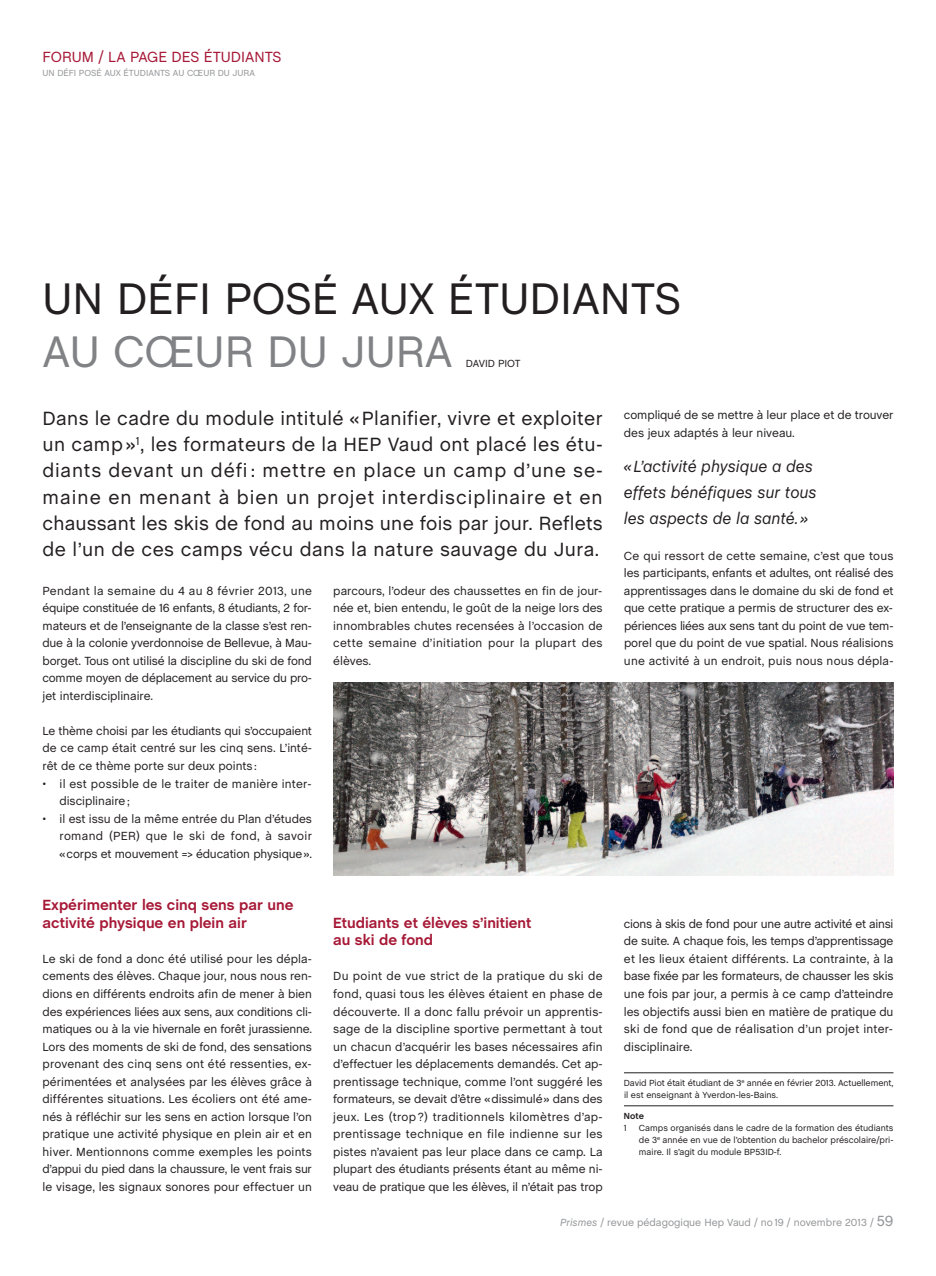
<style>
.page{position:relative;width:936px;height:1276px;background:#fff}
.page>*{position:absolute;margin:0;border:0;box-sizing:border-box;transform-origin:0 0}
.t1{font:45px "Chalet Book TT";color:#231f20}
.t2{font:45px "Chalet Book TT";color:#808285}
.t3{font:19.5px/26.2px "Chalet Book TT";letter-spacing:.025em;color:#231f20;text-align:justify}
.t4{font:italic 16.5px/26.2px "Chalet Book TT";color:#231f20}
.t5{font:700 15px/17.5px "Chalet Book TT";color:#a61836}
.t6{font:15px "Chalet Book TT";color:#a61836}
.t7{font:12px/17.5px "Chalet Book TT";color:#231f20;text-align:justify}
.t8{font:12px/17.5px "Chalet Book TT";letter-spacing:.02em;color:#231f20}
.t9{font:10.5px "Chalet Book TT";color:#939598}
.t10{font:10.5px "Chalet Book TT";color:#231f20}
.t11{font:9px/12px "Chalet Book TT";letter-spacing:-.01em;color:#231f20}
.t12{font:9px "Chalet Book TT";color:#939598}
.t13{font:700 9px "Chalet Book TT";color:#231f20}
.s1{font-style:italic}
.s2{font-size:15px}
</style>
<div class="page">
<hr style="left:624px;top:1072px;width:269px;height:1px;background:#231f20">
<hr style="left:624px;top:1105px;width:269px;height:1px;background:#231f20">
<img style="left:333px;top:682px;width:560px;height:193px">
<p class="t6" style="left:43px;top:48px;width:240px">FORUM / LA PAGE DES ÉTUDIANTS</p>
<p class="t12" style="left:43px;top:67px;width:214px">UN DÉFI POSÉ AUX ÉTUDIANTS AU CŒUR DU JURA</p>
<h1 class="t1" style="left:43px;top:272px;width:640px">UN DÉFI POSÉ AUX ÉTUDIANTS</h1>
<h1 class="t2" style="left:43px;top:324px;width:411px">AU CŒUR DU JURA</h1>
<p class="t10" style="left:466px;top:357px;width:56px">DAVID PIOT</p>
<p class="t3" style="left:43px;top:404px;width:561px">Dans le cadre du module intitulé «Planifier, vivre et exploiter un camp»<sup>1</sup>, les formateurs de la HEP Vaud ont placé les étu&shy;diants devant un défi : mettre en place un camp d’une se&shy;maine en menant à bien un projet interdisciplinaire et en chaussant les skis de fond au moins une fois par jour. Reflets de l’un de ces camps vécu dans la nature sauvage du Jura.</p>
<p class="t7" style="left:43px;top:581px;width:271px">Pendant la semaine du 4 au 8 février 2013, une équipe constituée de 16 enfants, 8 étudiants, 2 for&shy;mateurs et de l’enseignante de la classe s’est ren&shy;due à la colonie yverdonnoise de Bellevue, à Mau&shy;borget. Tous ont utilisé la discipline du ski de fond comme moyen de déplacement au service du pro&shy;jet interdisciplinaire.</p>
<p class="t7" style="left:43px;top:722px;width:271px">Le thème choisi par les étudiants qui s’occupaient de ce camp était centré sur les cinq sens. L’inté&shy;rêt de ce thème porte sur deux points:</p>
<p class="t8" style="left:60px;top:774px;width:253px;text-indent:-17px">• il est possible de le traiter de manière inter&shy;disciplinaire;</p>
<p class="t7" style="left:60px;top:809px;width:254px;text-indent:-17px">• il est issu de la même entrée du Plan d’études romand (PER) que le ski de fond, à savoir «corps et mouvement =&gt; éducation physique».</p>
<p class="t5" style="left:43px;top:896px;width:252px">Expérimenter les cinq sens par une activité physique en plein air</p>
<p class="t7" style="left:42px;top:950px;width:271px">Le ski de fond a donc été utilisé pour les dépla&shy;cements des élèves. Chaque jour, nous nous ren&shy;dions en différents endroits afin de mener à bien des expériences liées aux sens, aux conditions cli&shy;matiques ou à la vie hivernale en forêt jurassienne.<br>Lors des moments de ski de fond, des sensations provenant des cinq sens ont été ressenties, ex&shy;périmentées et analysées par les élèves grâce à différentes situations. Les écoliers ont été ame&shy;nés à réfléchir sur les sens en action lorsque l’on pratique une activité physique en plein air et en hiver. Mentionnons comme exemples les points d’appui du pied dans la chaussure, le vent frais sur le visage, les signaux sonores pour effectuer un</p>
<p class="t7" style="left:333px;top:581px;width:271px">parcours, l’odeur des chaussettes en fin de jour&shy;née et, bien entendu, le goût de la neige lors des innombrables chutes recensées à l’occasion de cette semaine d’initiation pour la plupart des élèves.</p>
<p class="t5" style="left:333px;top:914px;width:200px">Etudiants et élèves s’initient au ski de fond</p>
<p class="t7" style="left:333px;top:967px;width:271px">Du point de vue strict de la pratique du ski de fond, quasi tous les élèves étaient en phase de découverte. Il a donc fallu prévoir un apprentis&shy;sage de la discipline sportive permettant à tout un chacun d’acquérir les bases nécessaires afin d’effectuer les déplacements demandés. Cet ap&shy;prentissage technique, comme l’ont suggéré les formateurs, se devait d’être «dissimulé» dans des jeux. Les (trop?) traditionnels kilomètres d’ap&shy;prentissage technique en file indienne sur les pistes n’avaient pas leur place dans ce camp. La plupart des étudiants présents étant au même ni&shy;veau de pratique que les élèves, il n’était pas trop</p>
<p class="t7" style="left:624px;top:406px;width:271px">compliqué de se mettre à leur place et de trouver des jeux adaptés à leur niveau.</p>
<h3 class="t4" style="left:624px;top:453px;width:194px">«L’activité physique a des effets bénéfiques sur tous les aspects de la santé. »</h3>
<p class="t7" style="left:624px;top:546px;width:271px">Ce qui ressort de cette semaine, c’est que tous les participants, enfants et adultes, ont réalisé des apprentissages dans le domaine du ski de fond et que cette pratique a permis de structurer des ex&shy;périences liées aux sens tant du point de vue tem&shy;porel que du point de vue spatial. Nous réalisions une activité à un endroit, puis nous nous dépla-</p>
<p class="t7" style="left:624px;top:915px;width:271px">cions à skis de fond pour une autre activité et ainsi de suite. A chaque fois, les temps d’apprentissage et les lieux étaient différents. La contrainte, à la base fixée par les formateurs, de chausser les skis une fois par jour, a permis à ce camp d’atteindre les objectifs aussi bien en matière de pratique du ski de fond que de réalisation d’un projet inter&shy;disciplinaire.</p>
<p class="t11" style="left:624px;top:1076px;width:271px">David Piot était étudiant de 3<sup>e</sup> année en février 2013. Actuellement, il est enseignant à Yverdon-les-Bains.</p>
<p class="t13" style="left:624px;top:1110px;width:22px">Note</p>
<p class="t11" style="left:624px;top:1121px;width:5px">1</p>
<p class="t11" style="left:639px;top:1121px;width:256px;text-align:justify">Camps organisés dans le cadre de la formation des étudiants de 3<sup>e</sup> année en vue de l’obtention du bachelor préscolaire/pri&shy;maire. Il s’agit du module BP53ID-f.</p>
<p class="t9" style="left:560px;top:1216px;width:335px"><span class="s1">Prismes</span> / revue pédagogique Hep Vaud / no19 / novembre 2013 / <span class="s2">59</span></p>
</div>
